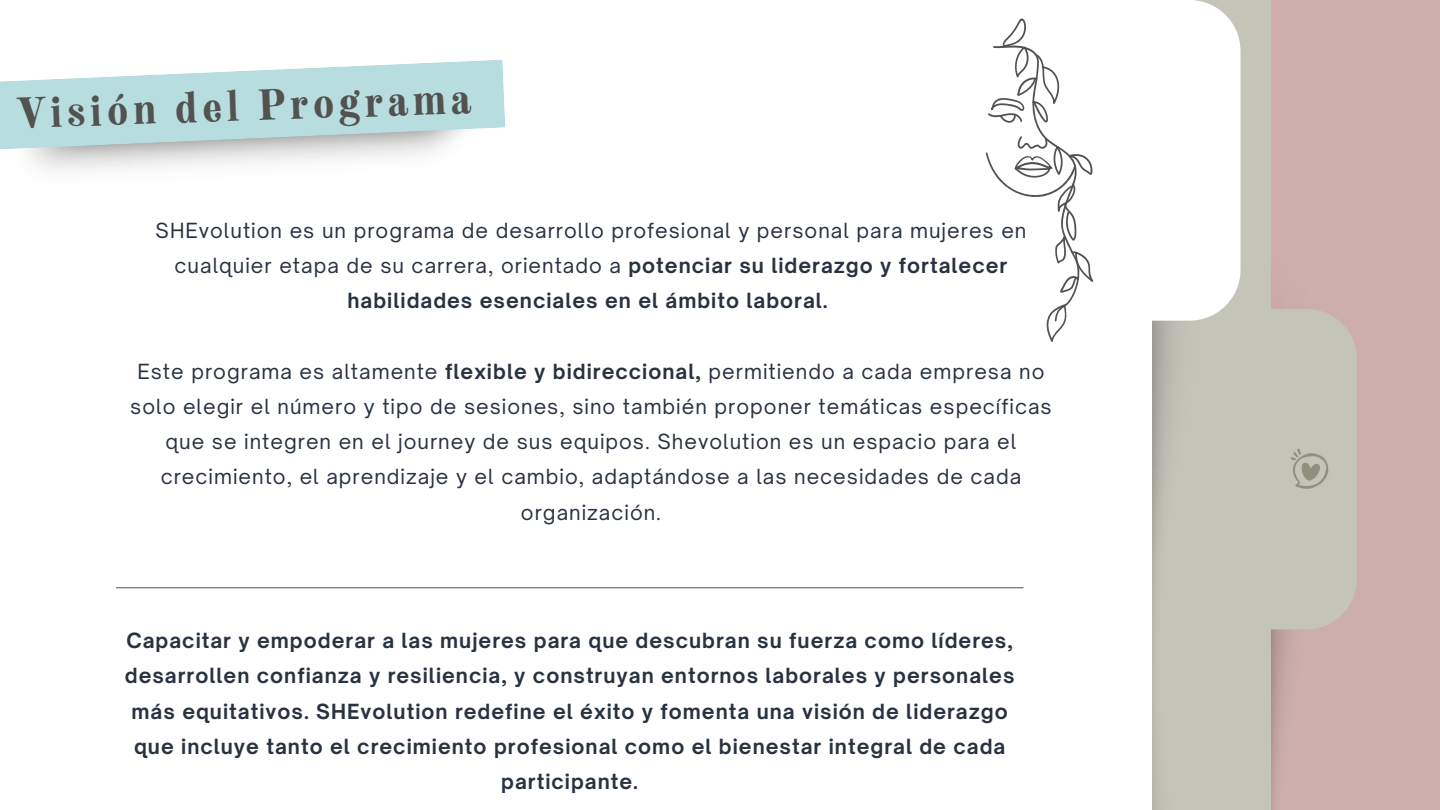
<style>
.page{position:relative;width:1440px;height:810px;background:#cdaeac}
.page>*{position:absolute;margin:0;border:0;box-sizing:border-box;transform-origin:0 0}
.t1{font:38px "Neato Serif";color:#525250}
.t2{font:20px/35.2px "Open Sauce One";letter-spacing:.05em;color:#293241;text-align:center}
.t3{font:700 20px/35.2px "Open Sauce One";letter-spacing:.05em;color:#293241;text-align:center}
.s1{font-weight:700}
</style>
<div class="page">
<img style="left:1271px;top:309px;width:59px;height:501px">
<div style="left:1090px;top:0;width:181px;height:810px;background:#c4c4b9"></div>
<div style="left:1183px;top:309px;width:174px;height:320px;background:#c4c4b9;border-radius:51px"></div>
<img style="left:1152px;top:0;width:51px;height:810px">
<div style="left:0;top:0;width:1152px;height:810px;background:#fff"></div>
<div style="left:1066px;top:0;width:175px;height:321px;background:#fff;border-radius:51px"></div>
<hr style="left:116px;top:587px;width:908px;height:1px;background:#525250">
<svg style="left:986px;top:18px;width:108px;height:324px"></svg>
<img style="left:1290px;top:448px;width:39px;height:41px">
<svg style="left:0;top:60px;width:505px;height:91px"></svg>
<h1 class="t1" style="left:17px;top:87px;width:454px;rotate:-2deg">Visión del Programa</h1>
<p class="t2" style="left:156px;top:212px;width:872px">SHEvolution es un programa de desarrollo profesional y personal para mujeres en cualquier etapa de su carrera, orientado a <span class="s1">potenciar su liderazgo y fortalecer habilidades esenciales en el ámbito laboral.</span></p>
<p class="t2" style="left:130px;top:353px;width:923px">Este programa es altamente <span class="s1">flexible y bidireccional,</span> permitiendo a cada empresa no solo elegir el número y tipo de sesiones, sino también proponer temáticas específicas que se integren en el journey de sus equipos. Shevolution es un espacio para el crecimiento, el aprendizaje y el cambio, adaptándose a las necesidades de cada organización.</p>
<p class="t3" style="left:125px;top:623px;width:891px">Capacitar y empoderar a las mujeres para que descubran su fuerza como líderes, desarrollen confianza y resiliencia, y construyan entornos laborales y personales más equitativos. SHEvolution redefine el éxito y fomenta una visión de liderazgo que incluye tanto el crecimiento profesional como el bienestar integral de cada participante.</p>
</div>
